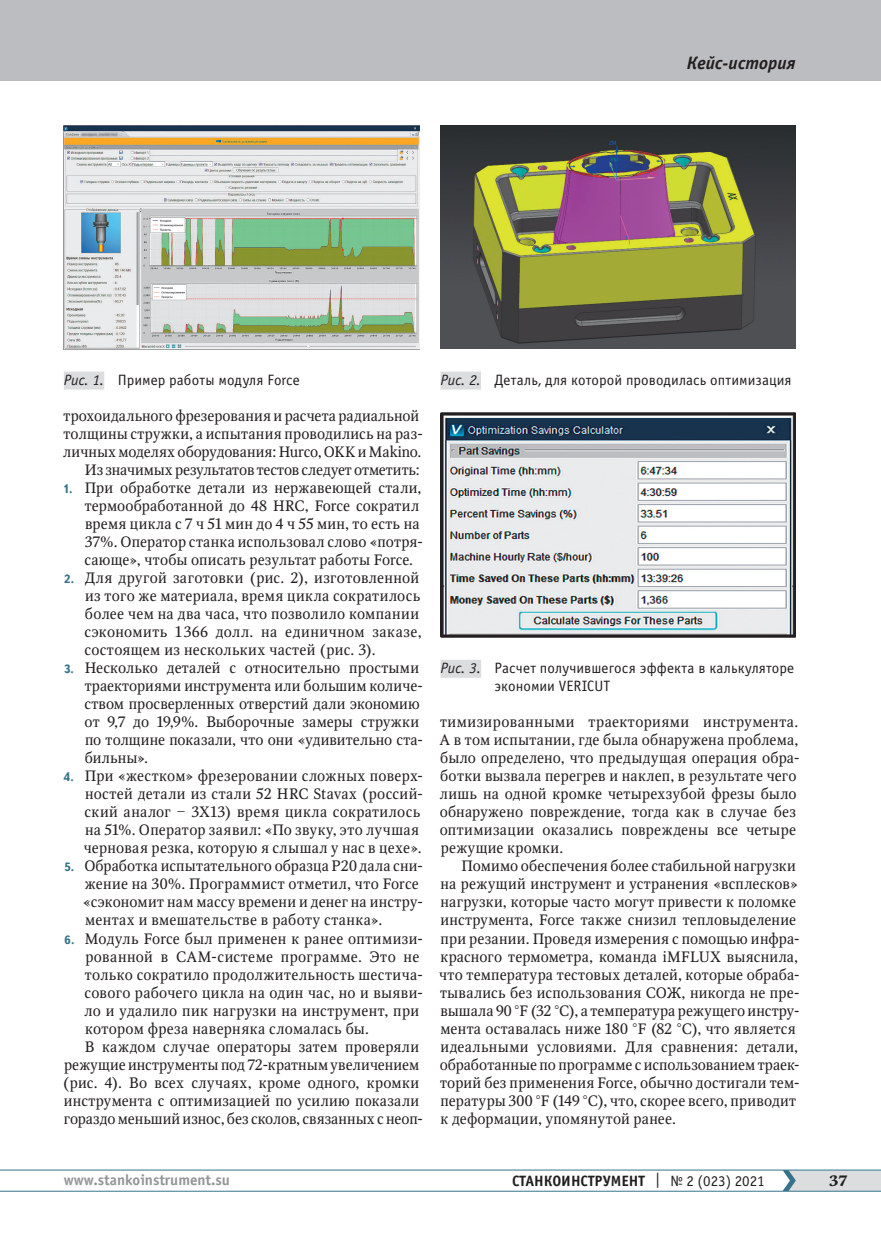
<style>
.page{position:relative;width:881px;height:1234px;background:#fff}
.page>*{position:absolute;margin:0;border:0;box-sizing:border-box;transform-origin:0 0}
.t1{font:italic 700 18px "Officina Sans C";color:#231f20}
.t2{font:15px/18px "Octava";letter-spacing:.015em;color:#231f20}
.t3{font:15px/18px "Officina Sans C";letter-spacing:.005em;color:#231f20}
.t4{font:700 15px "Officina Sans C";color:#231f20}
.t5{font:700 15px "Officina Sans C";color:#939598}
.t6{font:700 15px "Octava";color:#231f20}
.s1{font-style:italic}
.s2{font-family:"Text Book C";font-weight:700;font-size:12px;color:#36738a}
.s3{font-weight:400}
</style>
<div class="page">
<hr style="left:0;top:1190px;width:880px;height:1px;background:#36738a">
<hr style="left:0;top:1169px;width:880px;height:1px;background:#36738a">
<svg style="left:782px;top:1169px;width:98px;height:21px"></svg>
<div style="left:0;top:0;width:880px;height:81px;background:#bcbdc0"></div>
<img style="left:64px;top:125px;width:355px;height:224px">
<div style="left:64px;top:371px;width:40px;height:18px;background:#dcdddf"></div>
<div style="left:440px;top:371px;width:41px;height:18px;background:#dcdddf"></div>
<div style="left:440px;top:659px;width:41px;height:18px;background:#dcdddf"></div>
<img style="left:440px;top:125px;width:355px;height:224px">
<img style="left:440px;top:412px;width:355px;height:225px">
<p class="t1" style="left:686px;top:53px;width:111px">Кейс-история</p>
<p class="t3" style="left:64px;top:371px;width:237px"><span class="s1">Рис. 1.</span> Пример работы модуля Force</p>
<p class="t3" style="left:440px;top:371px;width:352px"><span class="s1">Рис. 2.</span> Деталь, для которой проводилась оптимизация</p>
<p class="t2" style="left:63px;top:407px;width:361px;text-align:right">трохоидального фрезерования и расчета радиальной толщины стружки, а испытания проводились на раз&shy;личных моделях оборудования: Hurco, OKK и Makino.<br>Из значимых результатов тестов следует отметить:</p>
<p class="t2" style="left:84px;top:479px;width:340px;text-indent:-22px"><span class="s2">1.</span> При обработке детали из нержавеющей стали, термообработанной до 48 HRC, Force сократил время цикла с 7 ч 51 мин до 4 ч 55 мин, то есть на 37%. Оператор станка использовал слово «потря&shy;сающе», чтобы описать результат работы Force.</p>
<p class="t2" style="left:84px;top:569px;width:338px;text-indent:-20px"><span class="s2">2.</span> Для другой заготовки (рис. 2), изготовленной из того же материала, время цикла сократилось более чем на два часа, что позволило компании сэкономить 1366 долл. на единичном заказе, состоящем из нескольких частей (рис. 3).</p>
<p class="t2" style="left:84px;top:659px;width:340px;text-indent:-20px"><span class="s2">3.</span> Несколько деталей с относительно простыми траекториями инструмента или большим количе&shy;ством просверленных отверстий дали экономию от 9,7 до 19,9%. Выборочные замеры стружки по толщине показали, что они «удивительно ста&shy;бильны».</p>
<p class="t2" style="left:84px;top:767px;width:341px;text-indent:-20px"><span class="s2">4.</span> При «жестком» фрезеровании сложных поверх&shy;ностей детали из стали 52 HRC Stavax (россий&shy;ский аналог ‒ 3X13) время цикла сократилось на 51%. Оператор заявил: «По звуку, это лучшая черновая резка, которую я слышал у нас в цехе».</p>
<p class="t2" style="left:83px;top:857px;width:342px;text-indent:-18px"><span class="s2">5.</span> Обработка испытательного образца P20 дала сни&shy;жение на 30%. Программист отметил, что Force «сэкономит нам массу времени и денег на инстру&shy;ментах и вмешательстве в работу станка».</p>
<p class="t2" style="left:64px;top:929px;width:360px"><span class="s2">6.</span> Модуль Force был применен к ранее оптимизи-</p>
<p class="t2" style="left:85px;top:947px;width:335px">рованной в CAM-системе программе. Это не</p>
<p class="t2" style="left:85px;top:965px;width:340px">только сократило продолжительность шестича-</p>
<p class="t2" style="left:84px;top:983px;width:340px">сового рабочего цикла на один час, но и выяви-</p>
<p class="t2" style="left:85px;top:1001px;width:336px">ло и удалило пик нагрузки на инструмент, при</p>
<p class="t2" style="left:85px;top:1019px;width:285px">котором фреза наверняка сломалась бы.</p>
<p class="t2" style="left:85px;top:1037px;width:336px">В каждом случае операторы затем проверяли</p>
<p class="t2" style="left:64px;top:1055px;width:356px">режущие инструменты под 72-кратным увеличением</p>
<p class="t2" style="left:63px;top:1073px;width:357px">(рис. 4). Во всех случаях, кроме одного, кромки</p>
<p class="t2" style="left:64px;top:1091px;width:357px">инструмента с оптимизацией по усилию показали</p>
<p class="t2" style="left:64px;top:1109px;width:361px">гораздо меньший износ, без сколов, связанных с неоп-</p>
<p class="t3" style="left:494px;top:659px;width:301px;text-indent:-54px"><span class="s1">Рис. 3.</span> Расчет получившегося эффекта в калькуляторе экономии VERICUT</p>
<p class="t2" style="left:439px;top:713px;width:362px">тимизированными траекториями инструмента.<br>А в том испытании, где была обнаружена проблема, было определено, что предыдущая операция обра&shy;ботки вызвала перегрев и наклеп, в результате чего лишь на одной кромке четырехзубой фрезы было обнаружено повреждение, тогда как в случае без оптимизации оказались повреждены все четыре режущие кромки.</p>
<p class="t2" style="left:439px;top:857px;width:362px;text-indent:22px">Помимо обеспечения более стабильной нагрузки на режущий инструмент и устранения «всплесков» нагрузки, которые часто могут привести к поломке инструмента, Force также снизил тепловыделение при резании. Проведя измерения с помощью инфра&shy;красного термометра, команда iMFLUX выяснила, что температура тестовых деталей, которые обраба&shy;тывались без использования СОЖ, никогда не пре&shy;вышала 90 °F (32 °C), а температура режущего инстру&shy;мента оставалась ниже 180 °F (82 °C), что является идеальными условиями. Для сравнения: детали, обработанные по программе с использованием траек&shy;торий без применения Force, обычно достигали тем&shy;пературы 300 °F (149 °C), что, скорее всего, приводит к деформации, упомянутой ранее.</p>
<p class="t5" style="left:64px;top:1171px;width:168px">www.stankoinstrument.su</p>
<p class="t4" style="left:512px;top:1171px;width:254px">СТАНКОИНСТРУМЕНТ <span class="s3">| № 2 (023) 2021</span></p>
<p class="t6" style="left:828px;top:1170px;width:20px">37</p>
</div>
